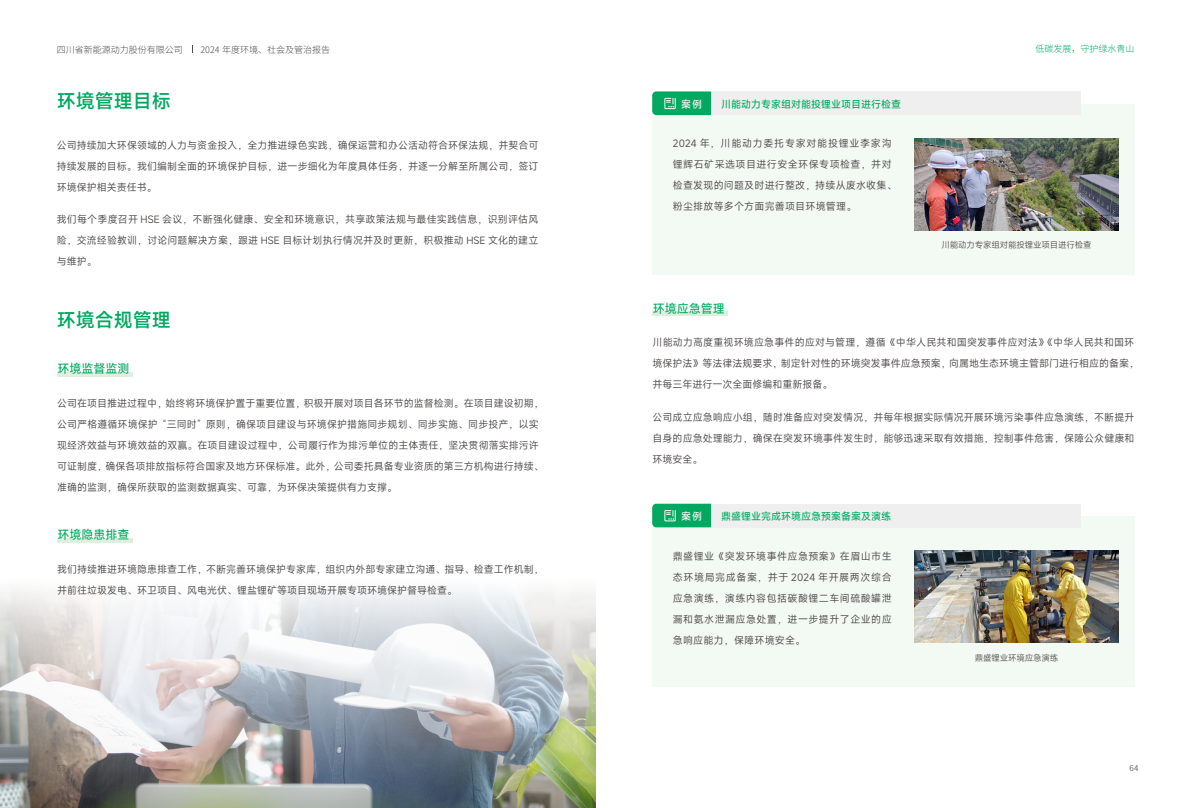
<style>
.page{position:relative;width:1191px;height:808px;background:#fff}
.page>*{position:absolute;margin:0;border:0;box-sizing:border-box;transform-origin:0 0}
.t1{font:600 19px "Mi Sans";color:#00a95f}
.t2{font:500 12px "Mi Sans";color:#00a95f}
.t3{font:10px/21px "Mi Sans";letter-spacing:.005em;color:#4c4948;text-align:justify}
.t4{font:500 10px "Mi Sans";color:#00a95f}
.t5{font:500 10px "Mi Sans";color:#fff}
.t6{font:300 9px "Source Han Sans CN";color:#4c4948}
.t7{font:300 9px "Source Han Sans CN";color:#00a95f}
.t8{font:8.5px "Mi Sans";letter-spacing:-.02em;color:#595757}
.t9{font:8px "Source Han Sans CN";color:#595757}
</style>
<div class="page">
<img style="left:0;top:589px;width:595px;height:219px">
<div style="left:57px;top:372px;width:75px;height:5px;background:#deefe0"></div>
<hr style="left:57px;top:539px;width:75px;height:4px;background:#deefe0">
<hr style="left:652px;top:312px;width:76px;height:4px;background:#deefe0">
<div style="left:652px;top:104px;width:482px;height:171px;background:#f3f9f3"></div>
<div style="left:652px;top:516px;width:482px;height:171px;background:#f3f9f3"></div>
<div style="left:711px;top:91px;width:369px;height:24px;background:#efefef"></div>
<div style="left:711px;top:504px;width:369px;height:23px;background:#efefef"></div>
<svg style="left:652px;top:91px;width:59px;height:24px"></svg>
<svg style="left:652px;top:504px;width:59px;height:23px"></svg>
<img style="left:915px;top:138px;width:203px;height:92px">
<img style="left:915px;top:551px;width:203px;height:91px">
<p class="t6" style="left:57px;top:44px;width:127px">四川省新能源动力股份有限公司</p>
<p class="t6" style="left:200px;top:44px;width:131px">2024 年度环境、社会及管治报告</p>
<p class="t7" style="left:1035px;top:44px;width:100px">低碳发展，守护绿水青山</p>
<h1 class="t1" style="left:57px;top:87px;width:115px">环境管理目标</h1>
<p class="t3" style="left:57px;top:134px;width:483px">公司持续加大环保领域的人力与资金投入，全力推进绿色实践，确保运营和办公活动符合环保法规，并契合可持续发展的目标。我们编制全面的环境保护目标，进一步细化为年度具体任务，并逐一分解至所属公司，签订环境保护相关责任书。</p>
<p class="t3" style="left:57px;top:208px;width:483px">我们每个季度召开 HSE 会议，不断强化健康、安全和环境意识，共享政策法规与最佳实践信息，识别评估风险，交流经验教训，讨论问题解决方案，跟进 HSE 目标计划执行情况并及时更新，积极推动 HSE 文化的建立与维护。</p>
<h1 class="t1" style="left:57px;top:306px;width:116px">环境合规管理</h1>
<p class="t2" style="left:57px;top:360px;width:74px">环境监督监测</p>
<p class="t3" style="left:57px;top:392px;width:488px;text-align:left">公司在项目推进过程中，始终将环境保护置于重要位置，积极开展对项目各环节的监督检测。在项目建设初期，公司严格遵循环境保护 “三同时” 原则，确保项目建设与环境保护措施同步规划、同步实施、同步投产，以实现经济效益与环境效益的双赢。在项目建设过程中，公司履行作为排污单位的主体责任，坚决贯彻落实排污许可证制度，确保各项排放指标符合国家及地方环保标准。此外，公司委托具备专业资质的第三方机构进行持续、准确的监测，确保所获取的监测数据真实、可靠，为环保决策提供有力支撑。</p>
<p class="t2" style="left:57px;top:526px;width:74px">环境隐患排查</p>
<p class="t3" style="left:57px;top:559px;width:488px">我们持续推进环境隐患排查工作，不断完善环境保护专家库，组织内外部专家建立沟通、指导、检查工作机制，并前往垃圾发电、环卫项目、风电光伏、锂盐锂矿等项目现场开展专项环境保护督导检查。</p>
<p class="t5" style="left:681px;top:97px;width:22px">案例</p>
<p class="t4" style="left:721px;top:97px;width:181px">川能动力专家组对能投锂业项目进行检查</p>
<p class="t3" style="left:673px;top:133px;width:225px;text-align:left">2024 年，川能动力委托专家对能投锂业李家沟锂辉石矿采选项目进行安全环保专项检查，并对检查发现的问题及时进行整改，持续从废水收集、粉尘排放等多个方面完善项目环境管理。</p>
<p class="t2" style="left:653px;top:299px;width:73px">环境应急管理</p>
<p class="t8" style="left:941px;top:239px;width:152px">川能动力专家组对能投锂业项目进行检查</p>
<p class="t3" style="left:652px;top:332px;width:488px;text-align:left">川能动力高度重视环境应急事件的应对与管理，遵循《中华人民共和国突发事件应对法》《中华人民共和国环境保护法》等法律法规要求，制定针对性的环境突发事件应急预案，向属地生态环境主管部门进行相应的备案，并每三年进行一次全面修编和重新报备。</p>
<p class="t3" style="left:652px;top:406px;width:483px">公司成立应急响应小组，随时准备应对突发情况，并每年根据实际情况开展环境污染事件应急演练，不断提升自身的应急处理能力，确保在突发环境事件发生时，能够迅速采取有效措施，控制事件危害，保障公众健康和环境安全。</p>
<p class="t5" style="left:681px;top:509px;width:22px">案例</p>
<p class="t4" style="left:721px;top:509px;width:171px">鼎盛锂业完成环境应急预案备案及演练</p>
<p class="t3" style="left:673px;top:545px;width:220px">鼎盛锂业《突发环境事件应急预案》在眉山市生态环境局完成备案，并于 2024 年开展两次综合应急演练，演练内容包括碳酸锂二车间硫酸罐泄漏和氨水泄漏应急处置，进一步提升了企业的应急响应能力，保障环境安全。</p>
<p class="t8" style="left:975px;top:651px;width:85px">鼎盛锂业环境应急演练</p>
<p class="t9" style="left:57px;top:764px;width:10px">63</p>
<p class="t9" style="left:1129px;top:764px;width:10px">64</p>
</div>
